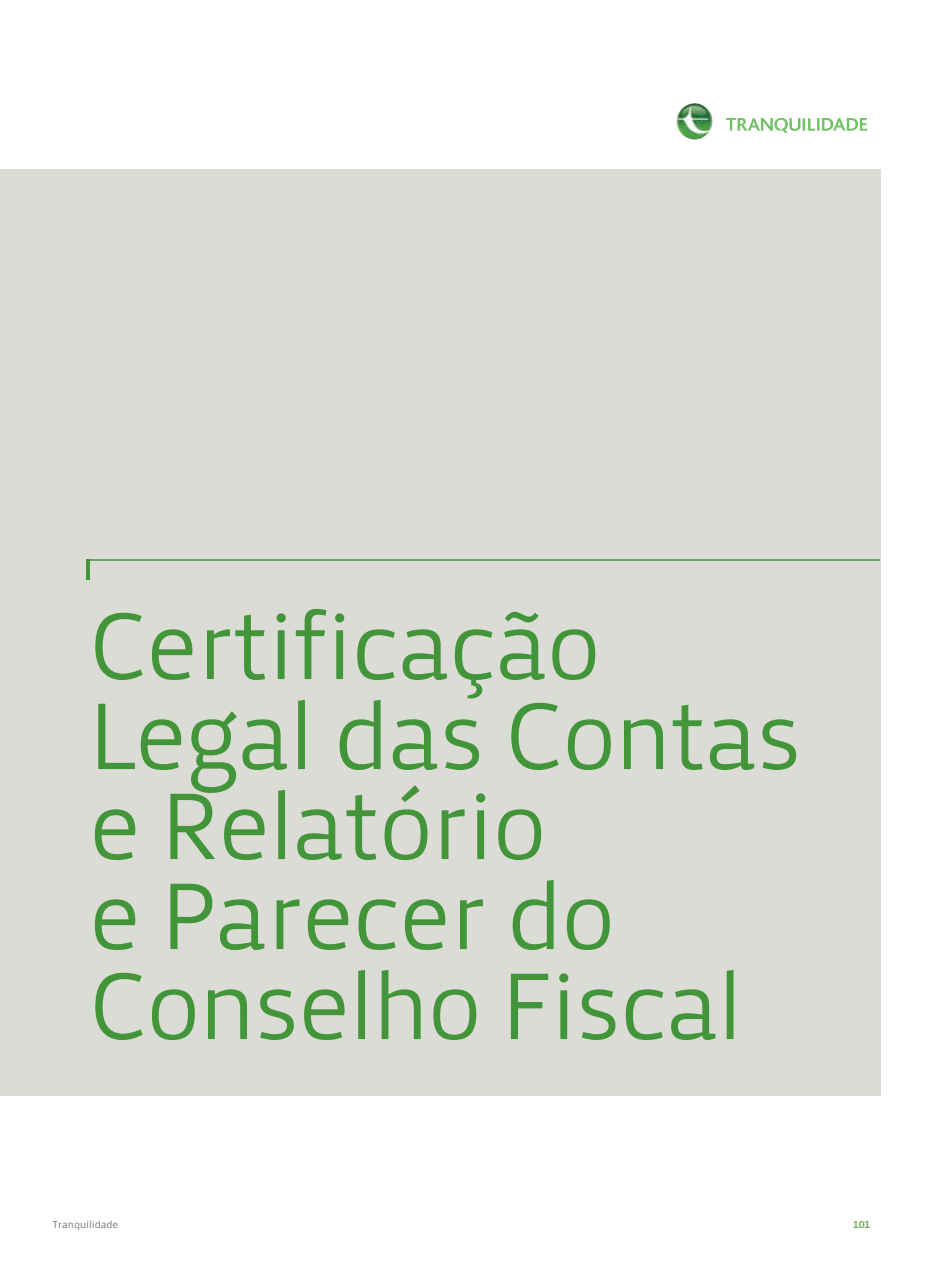
<style>
.page{position:relative;width:936px;height:1263px;background:#fff}
.page>*{position:absolute;margin:0;border:0;box-sizing:border-box;transform-origin:0 0}
.t1{font:97.5px/90px "Priva One Pro";letter-spacing:-.02em;color:#439539}
.t2{font:10.5px "Priva One Pro";color:#6d6d66}
.t3{font:10.5px "Priva Four Pro";color:#78ad68}
</style>
<div class="page">
<div style="left:0;top:169px;width:880px;height:927px;background:#dcdcd7"></div>
<img style="left:676px;top:103px;width:36px;height:36px;border-radius:18px">
<svg style="left:726px;top:118px;width:141px;height:15px"></svg>
<hr style="left:87px;top:559px;width:3px;height:20px;background:#439539">
<hr style="left:88px;top:559px;width:792px;height:2px;background:#439539">
<p class="t1" style="left:89px;top:601px;width:715px">Certificação<br>Legal das Contas e Relatório<br>e Parecer do<br>Conselho Fiscal</p>
<p class="t2" style="left:52px;top:1218px;width:67px">Tranquilidade</p>
<p class="t3" style="left:853px;top:1218px;width:19px">101</p>
</div>
